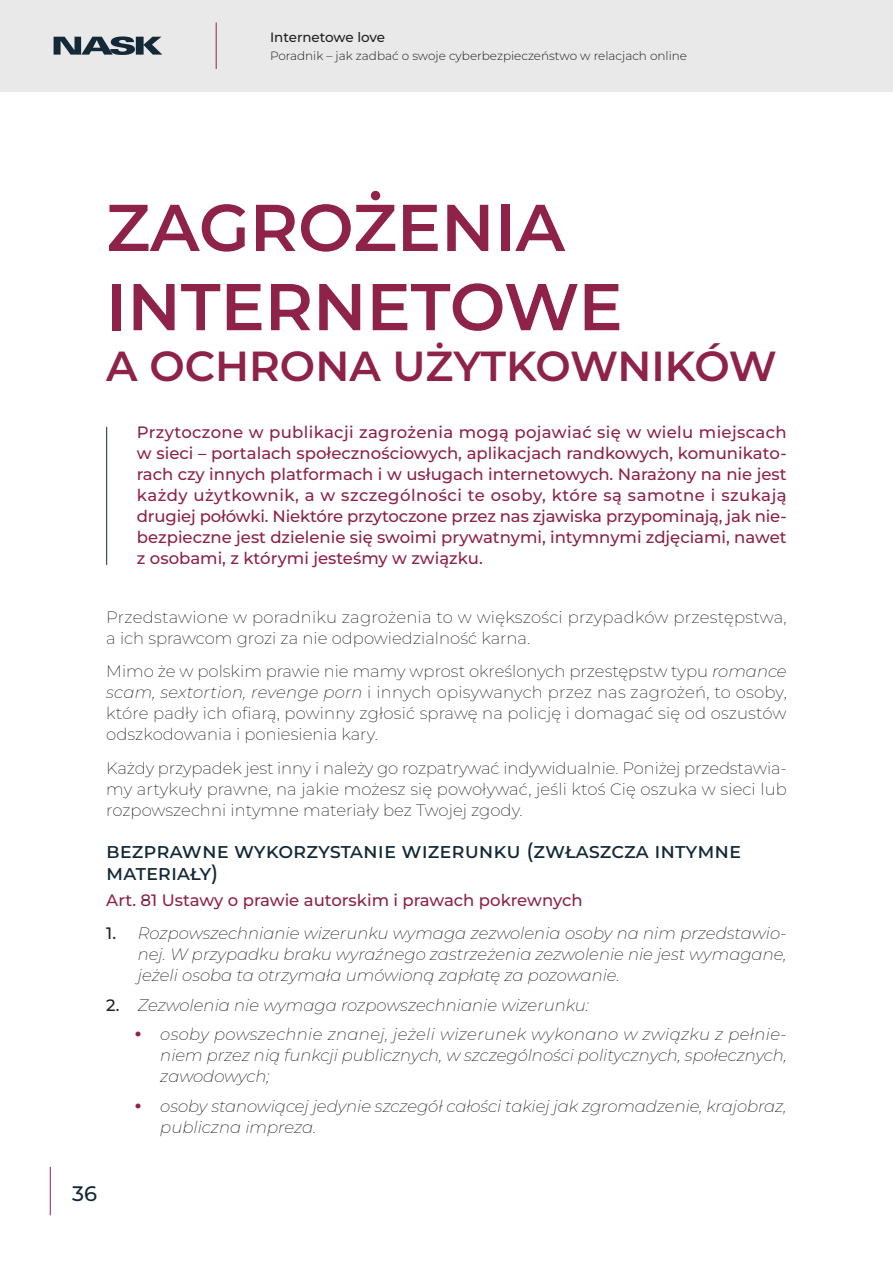
<style>
.page{position:relative;width:893px;height:1263px;background:#fff}
.page>*{position:absolute;margin:0;border:0;box-sizing:border-box;transform-origin:0 0}
.t1{font:100 66px/79.2px "Montserrat";color:#8e2249}
.t2{font:100 42px "Montserrat";color:#8e2249}
.t3{font:500 21px/22.5px "Montserrat";letter-spacing:.01em;color:#132938}
.t4{font:200 16.5px/21px "Montserrat";color:#231f20;text-align:justify}
.t5{font:500 16.5px/21px "Montserrat";color:#8e2249;text-align:justify}
.t6{font:italic 200 16.5px/21px "Montserrat";letter-spacing:-.005em;color:#231f20;text-align:justify}
.t7{font:500 13.5px "Montserrat";letter-spacing:-.005em;color:#231f20}
.t8{font:300 12px "Montserrat";color:#231f20}
.s1{font-style:italic}
.s2{font-weight:500;font-style:normal}
.s3{font-family:"Century Gothic Pro";font-weight:400;font-style:normal;color:#8e2249}
</style>
<div class="page">
<div style="left:0;top:0;width:893px;height:91px;background:#e9e9e9"></div>
<hr style="left:50px;top:1167px;width:1px;height:48px;background:#8e2249">
<hr style="left:216px;top:22px;width:1px;height:47px;background:#8e2249">
<svg style="left:54px;top:36px;width:108px;height:19px"></svg>
<hr style="left:106px;top:427px;width:1px;height:138px;background:#132938">
<p class="t7" style="left:270px;top:28px;width:117px">Internetowe love</p>
<p class="t8" style="left:270px;top:48px;width:419px">Poradnik – jak zadbać o swoje cyberbezpieczeństwo w relacjach online</p>
<h1 class="t1" style="left:106px;top:186px;width:518px">ZAGROŻENIA<br>INTERNETOWE</h1>
<h1 class="t2" style="left:106px;top:338px;width:672px">A OCHRONA UŻYTKOWNIKÓW</h1>
<p class="t5" style="left:137px;top:422px;width:651px">Przytoczone w publikacji zagrożenia mogą pojawiać się w wielu miejscach w sieci – portalach społecznościowych, aplikacjach randkowych, komunikato&shy;rach czy innych platformach i w usługach internetowych. Narażony na nie jest każdy użytkownik, a w szczególności te osoby, które są samotne i szukają drugiej połówki. Niektóre przytoczone przez nas zjawiska przypominają, jak nie&shy;bezpieczne jest dzielenie się swoimi prywatnymi, intymnymi zdjęciami, nawet z osobami, z którymi jesteśmy w związku.</p>
<p class="t4" style="left:106px;top:606px;width:682px">Przedstawione w poradniku zagrożenia to w większości przypadków przestępstwa, a ich sprawcom grozi za nie odpowiedzialność karna.</p>
<p class="t4" style="left:106px;top:661px;width:682px">Mimo że w polskim prawie nie mamy wprost określonych przestępstw typu <span class="s1">romance scam, sextortion, revenge porn</span> i innych opisywanych przez nas zagrożeń, to osoby, które padły ich ofiarą, powinny zgłosić sprawę na policję i domagać się od oszustów odszkodowania i poniesienia kary.</p>
<p class="t4" style="left:106px;top:757px;width:682px">Każdy przypadek jest inny i należy go rozpatrywać indywidualnie. Poniżej przedstawia&shy;my artykuły prawne, na jakie możesz się powoływać, jeśli ktoś Cię oszuka w sieci lub rozpowszechni intymne materiały bez Twojej zgody.</p>
<h2 class="t3" style="left:106px;top:838px;width:636px">Bezprawne wykorzystanie wizerunku (zwłaszcza intymne materiały)</h2>
<p class="t5" style="left:106px;top:889px;width:478px">Art. 81 Ustawy o prawie autorskim i prawach pokrewnych</p>
<p class="t6" style="left:138px;top:922px;width:650px;text-indent:-32px"><span class="s2">1.</span> Rozpowszechnianie wizerunku wymaga zezwolenia osoby na nim przedstawio&shy;nej. W przypadku braku wyraźnego zastrzeżenia zezwolenie nie jest wymagane, jeżeli osoba ta otrzymała umówioną zapłatę za pozowanie.</p>
<p class="t6" style="left:106px;top:994px;width:484px"><span class="s2">2.</span> Zezwolenia nie wymaga rozpowszechnianie wizerunku:</p>
<p class="t6" style="left:160px;top:1023px;width:628px;text-indent:-27px"><span class="s3">•</span> osoby powszechnie znanej, jeżeli wizerunek wykonano w związku z pełnie&shy;niem przez nią funkcji publicznych, w szczególności politycznych, społecznych, zawodowych;</p>
<p class="t6" style="left:160px;top:1095px;width:628px;text-indent:-27px"><span class="s3">•</span> osoby stanowiącej jedynie szczegół całości takiej jak zgromadzenie, krajobraz, publiczna impreza.</p>
<p class="t3" style="left:72px;top:1181px;width:26px">36</p>
</div>
